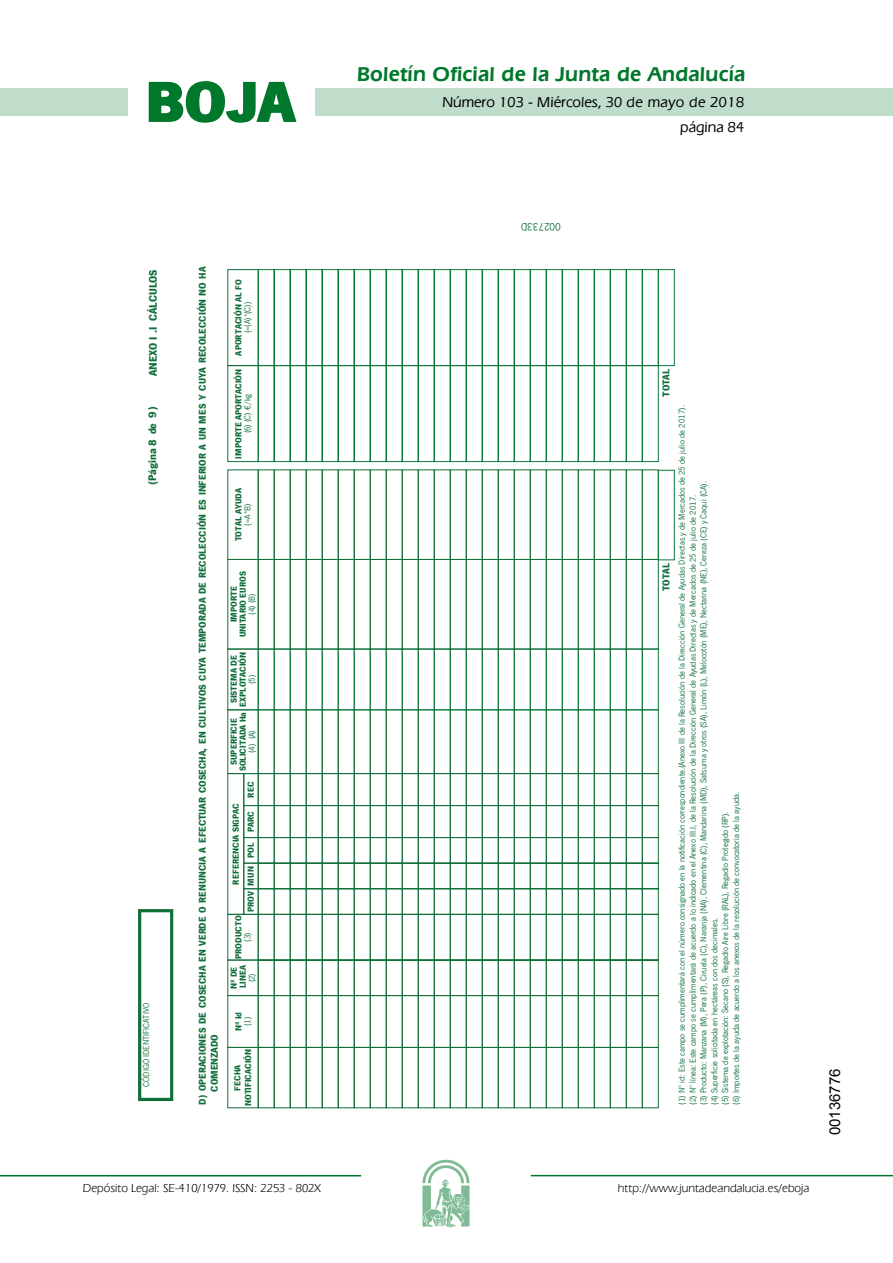
<style>
.page{position:relative;width:893px;height:1263px;background:#fff}
.page>*{position:absolute;margin:0;border:0;box-sizing:border-box;transform-origin:0 0}
.t1{font:700 57.75px "News Got T";color:#00782c;scale:1.14 1}
.t2{font:600 21px "Eras IT Cby BT";letter-spacing:.01em;color:#00782c}
.t3{font:500 15px/24.5px "Eras IT Cby BT";color:#000;text-align:right}
.t4{font:15px "Arial";color:#000}
.t5{font:12px "Eras IT Cby BT";color:#000}
.t6{font:700 11.25px "News Got T";color:#11703a}
.t7{font:11.25px "News Got T";color:#11703a}
.t8{font:700 10.2px/12.1px "News Got T";color:#11703a}
.t9{font:9px/10.8px "News Got T";color:#11703a}
.t10{font:700 9px/9px "News Got T";color:#11703a;text-align:center}
.s1{font-weight:400}
.s2{font-family:"Myriad Pro";font-weight:400}
</style>
<div class="page">
<div style="left:315px;top:88px;width:577px;height:28px;background:#bfddca"></div>
<div style="left:0;top:88px;width:128px;height:28px;background:#bfddca"></div>
<hr style="left:0;top:1175px;width:361px;height:2px;background:#00782c">
<svg style="left:422px;top:1159px;width:47px;height:68px"></svg>
<hr style="left:531px;top:1175px;width:361px;height:1px;background:#00782c">
<svg style="left:148px;top:81px;width:149px;height:42px"></svg>
<div style="left:138px;top:909px;width:35px;height:192px;border:3px solid #11703a"></div>
<div style="left:227px;top:960px;width:31px;height:36px;border:1px solid #11703a"></div>
<div style="left:243px;top:888px;width:15px;height:27px;border:1px solid #11703a"></div>
<div style="left:243px;top:863px;width:15px;height:26px;border:1px solid #11703a"></div>
<div style="left:243px;top:837px;width:15px;height:26px;border:1px solid #11703a"></div>
<div style="left:243px;top:805px;width:15px;height:33px;border:1px solid #11703a"></div>
<div style="left:243px;top:773px;width:15px;height:33px;border:1px solid #11703a"></div>
<div style="left:227px;top:649px;width:31px;height:61px;border:1px solid #11703a"></div>
<svg style="left:258px;top:469px;width:401px;height:640px"></svg>
<div style="left:658px;top:470px;width:16px;height:90px;border:1px solid #0a7b3e"></div>
<svg style="left:258px;top:269px;width:400px;height:193px"></svg>
<div style="left:658px;top:269px;width:16px;height:97px;border:1px solid #0a7b3e"></div>
<h1 class="t1" style="left:145px;top:68px;width:133px">BOJA</h1>
<h2 class="t2" style="left:357px;top:62px;width:390px">Boletín Oficial de la Junta de Andalucía</h2>
<h3 class="t3" style="left:442px;top:90px;width:303px">Número 103 - Miércoles, 30 de mayo de 2018 página 84</h3>
<p class="t6" style="left:146px;top:376px;width:108px;rotate:-90deg">ANEXO I .I CÁLCULOS</p>
<p class="t6" style="left:146px;top:485px;width:80px;rotate:-90deg">(Página 8 de )</p>
<p class="t6" style="left:146px;top:418px;width:8px;rotate:-90deg">9</p>
<p class="t9" style="left:141px;top:1087px;width:85px;rotate:-90deg">CÓDIGO IDENTIFICATIVO</p>
<p class="t8" style="left:196px;top:1092px;width:827px;text-indent:-13px;rotate:-90deg">D) OPERACIONES DE COSECHA EN VERDE O RENUNCIA A EFECTUAR COSECHA, EN CULTIVOS CUYA TEMPORADA DE RECOLECCIÓN ES INFERIOR A UN MES Y CUYA RECOLECCIÓN NO HA<br>COMENZADO</p>
<p class="t10" style="left:234px;top:356px;width:77px;rotate:-90deg">APORTACIÓN AL FO</p>
<p class="t9" style="left:242px;top:333px;width:33px;rotate:-90deg">(=(A)*(C))</p>
<p class="t10" style="left:234px;top:459px;width:91px;rotate:-90deg">IMPORTE APORTACIÓN <span class="s1">(6) (C)</span> <span class="s2">€</span><span class="s1">/kg</span></p>
<p class="t10" style="left:234px;top:541px;width:55px;rotate:-90deg">TOTAL AYUDA</p>
<p class="t9" style="left:242px;top:526px;width:23px;rotate:-90deg">(=A*B)</p>
<p class="t10" style="left:229px;top:637px;width:68px;rotate:-90deg">IMPORTE<br>UNITARIO EUROS</p>
<p class="t9" style="left:247px;top:615px;width:23px;rotate:-90deg">(4) (B)</p>
<p class="t10" style="left:229px;top:707px;width:57px;rotate:-90deg">SISTEMA DE<br>EXPLOTACIÓN</p>
<p class="t9" style="left:247px;top:684px;width:11px;rotate:-90deg">(5)</p>
<p class="t10" style="left:229px;top:771px;width:61px;rotate:-90deg">SUPERFICIE<br>SOLICITADA Ha</p>
<p class="t9" style="left:247px;top:753px;width:24px;rotate:-90deg">(4) (A)</p>
<p class="t10" style="left:246px;top:798px;width:17px;rotate:-90deg">REC</p>
<p class="t10" style="left:228px;top:912px;width:110px;line-height:15.1px;text-align:left;text-indent:28px;rotate:-90deg">REFERENCIA SIGPAC<br>PROV MUN POL PARC</p>
<p class="t10" style="left:234px;top:959px;width:45px;rotate:-90deg">PRODUCTO</p>
<p class="t9" style="left:242px;top:942px;width:11px;rotate:-90deg">(3)</p>
<p class="t10" style="left:229px;top:989px;width:26px;text-align:left;rotate:-90deg">Nº DE<br>LINEA</p>
<p class="t9" style="left:247px;top:982px;width:11px;rotate:-90deg">(2)</p>
<p class="t10" style="left:234px;top:1031px;width:21px;rotate:-90deg">Nº Id</p>
<p class="t9" style="left:242px;top:1026px;width:11px;rotate:-90deg">(1)</p>
<p class="t10" style="left:232px;top:1106px;width:59px;line-height:10.8px;rotate:-90deg">FECHA<br>NOTIFICACIÓN</p>
<p class="t7" style="left:560px;top:233px;width:41px;rotate:-180deg">002733D</p>
<p class="t8" style="left:660px;top:397px;width:30px;rotate:-90deg">TOTAL</p>
<p class="t8" style="left:660px;top:591px;width:30px;rotate:-90deg">TOTAL</p>
<p class="t9" style="left:676px;top:1105px;width:701px;rotate:-90deg">(1) Nº id: Este campo se cumplimentará con el número consignado en la notificación correspondiente.(Anexo III de la Resolución de la Dirección General de Ayudas Directas y de Mercados de 25 de julio de 2017). (2) Nº línea: Este campo se cumplimentará de acuerdo a lo indicado en el Anexo III.I, de la Resolución de la Dirección General de Ayudas Directas y de Mercados de 25 de julio de 2017.<br>(3) Producto: Manzana (M), Pera (P), Ciruela (C), Naranja (NA), Clementina (C), Mandarina (MD), Satsuma y otros (SA), Limón (L), Melocotón (ME), Nectarina (NE), Cereza (CE) y Caqui (CA).<br>(4) Superficie solicitada en hectáreas con dos decimales.<br>(5) Sistema de explotación: Secano (S), Regadío Aire Libre (RAL), Regadío Protegido (RP).<br>(6) Importes de la ayuda de acuerdo a los anexos de la resolución de convocatoria de la ayuda.</p>
<h3 class="t5" style="left:83px;top:1181px;width:239px">Depósito Legal: SE-410/1979. ISSN: 2253 - 802X</h3>
<h3 class="t5" style="left:618px;top:1181px;width:193px">http://www.juntadeandalucia.es/eboja</h3>
<h3 class="t4" style="left:825px;top:1135px;width:68px;rotate:-90deg">00136776</h3>
</div>
